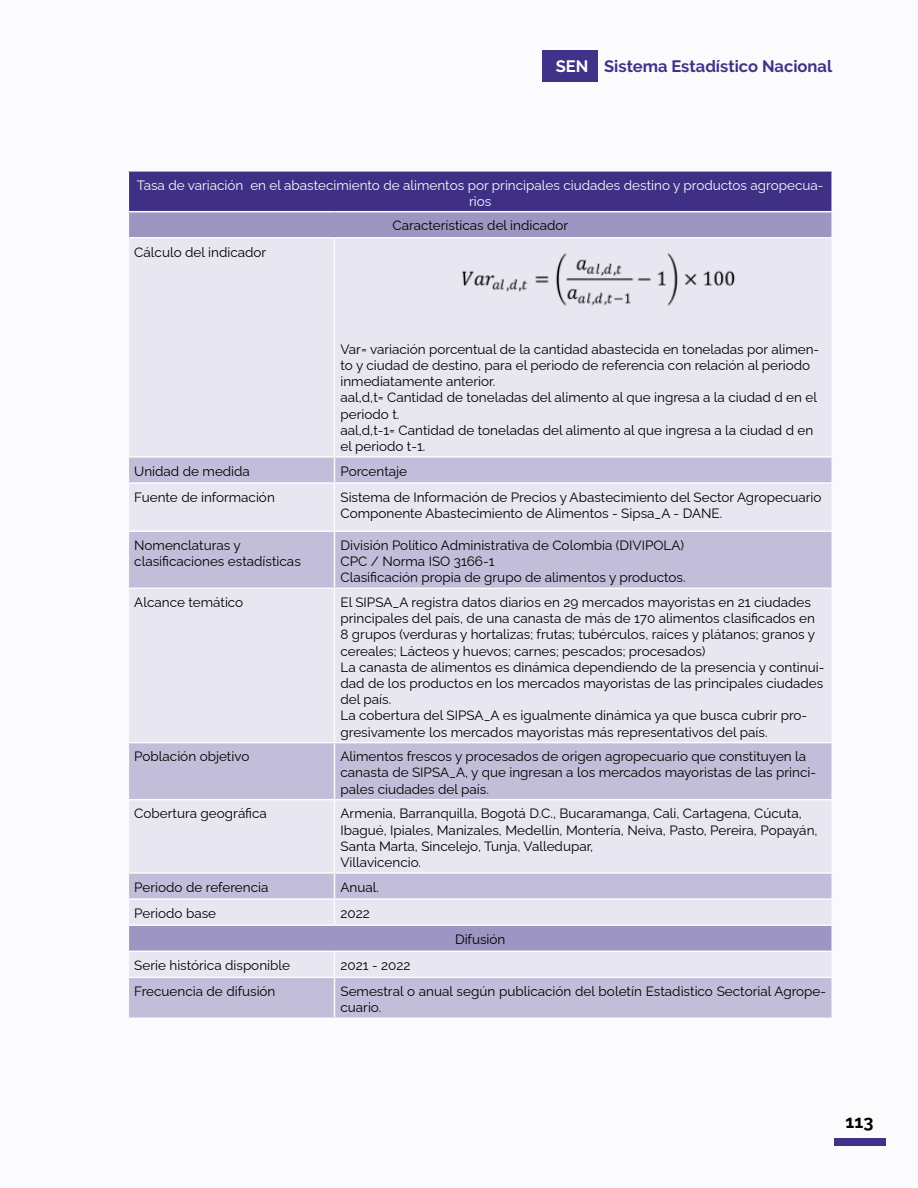
<style>
.page{position:relative;width:918px;height:1188px;background:#fff}
.page>*{position:absolute;margin:0;border:0;box-sizing:border-box;transform-origin:0 0}
.t1{font:700 18px "Raleway";color:#000}
.t2{font:700 16.5px "Raleway";color:#413188}
.t3{font:13.5px/16.2px "Raleway";color:#000}
.t4{font:13.5px/16.2px "Raleway";color:#fff;text-align:center}
.s1{color:#fff}
</style>
<div class="page">
<div style="left:0;top:0;width:918px;height:1186px;background:#fbfbfd"></div>
<div style="left:834px;top:1138px;width:51px;height:7px;background:#413188"></div>
<div style="left:543px;top:50px;width:55px;height:32px;background:#413188"></div>
<div style="left:128px;top:171px;width:704px;height:41px;background:#413188"></div>
<div style="left:129px;top:212px;width:702px;height:25px;background:#9d95c2"></div>
<div style="left:129px;top:239px;width:702px;height:217px;background:#e8e6f1"></div>
<svg style="left:129px;top:458px;width:702px;height:560px;background:#d6d3e6"></svg>
<hr style="left:128px;top:170px;width:206px;height:2px;background:#fff">
<hr style="left:128px;top:172px;width:1px;height:39px;background:#fff">
<hr style="left:334px;top:170px;width:499px;height:2px;background:#fff">
<hr style="left:831px;top:172px;width:2px;height:39px;background:#fff">
<hr style="left:128px;top:211px;width:206px;height:1px;background:#fff">
<hr style="left:334px;top:211px;width:499px;height:1px;background:#fff">
<hr style="left:831px;top:212px;width:2px;height:25px;background:#fff">
<hr style="left:128px;top:237px;width:206px;height:2px;background:#fff">
<hr style="left:128px;top:239px;width:1px;height:217px;background:#fff">
<hr style="left:334px;top:237px;width:499px;height:2px;background:#fff">
<hr style="left:334px;top:239px;width:1px;height:217px;background:#fff">
<hr style="left:831px;top:239px;width:2px;height:217px;background:#fff">
<hr style="left:128px;top:456px;width:206px;height:2px;background:#fff">
<hr style="left:334px;top:456px;width:499px;height:2px;background:#fff">
<svg style="left:334px;top:458px;width:1px;height:24px"></svg>
<hr style="left:831px;top:458px;width:2px;height:24px;background:#fff">
<hr style="left:128px;top:482px;width:206px;height:2px;background:#fff">
<hr style="left:128px;top:484px;width:1px;height:46px;background:#fff">
<hr style="left:334px;top:482px;width:499px;height:2px;background:#fff">
<hr style="left:334px;top:484px;width:1px;height:46px;background:#fff">
<hr style="left:831px;top:484px;width:2px;height:46px;background:#fff">
<hr style="left:128px;top:530px;width:206px;height:2px;background:#fff">
<hr style="left:128px;top:532px;width:1px;height:56px;background:#fff">
<hr style="left:334px;top:530px;width:499px;height:2px;background:#fff">
<hr style="left:334px;top:532px;width:1px;height:56px;background:#fff">
<hr style="left:831px;top:532px;width:2px;height:56px;background:#fff">
<hr style="left:128px;top:588px;width:206px;height:1px;background:#fff">
<hr style="left:128px;top:589px;width:1px;height:153px;background:#fff">
<hr style="left:334px;top:588px;width:499px;height:1px;background:#fff">
<hr style="left:334px;top:589px;width:1px;height:153px;background:#fff">
<hr style="left:831px;top:589px;width:2px;height:153px;background:#fff">
<hr style="left:128px;top:742px;width:206px;height:1px;background:#fff">
<hr style="left:128px;top:743px;width:1px;height:56px;background:#fff">
<hr style="left:334px;top:742px;width:499px;height:1px;background:#fff">
<hr style="left:334px;top:743px;width:1px;height:56px;background:#fff">
<hr style="left:831px;top:743px;width:2px;height:56px;background:#fff">
<hr style="left:128px;top:799px;width:206px;height:1px;background:#fff">
<hr style="left:128px;top:800px;width:1px;height:72px;background:#fff">
<hr style="left:334px;top:799px;width:499px;height:1px;background:#fff">
<hr style="left:334px;top:800px;width:1px;height:72px;background:#fff">
<hr style="left:831px;top:800px;width:2px;height:72px;background:#fff">
<hr style="left:128px;top:872px;width:206px;height:2px;background:#fff">
<hr style="left:334px;top:872px;width:499px;height:2px;background:#fff">
<hr style="left:831px;top:874px;width:2px;height:24px;background:#fff">
<hr style="left:128px;top:898px;width:206px;height:2px;background:#fff">
<hr style="left:334px;top:898px;width:499px;height:2px;background:#fff">
<svg style="left:334px;top:874px;width:1px;height:50px"></svg>
<hr style="left:831px;top:900px;width:2px;height:24px;background:#fff">
<hr style="left:128px;top:924px;width:206px;height:2px;background:#fff">
<hr style="left:334px;top:924px;width:499px;height:2px;background:#fff">
<hr style="left:831px;top:926px;width:2px;height:25px;background:#fff">
<hr style="left:128px;top:951px;width:206px;height:1px;background:#fff">
<hr style="left:334px;top:951px;width:499px;height:1px;background:#fff">
<svg style="left:334px;top:952px;width:1px;height:25px"></svg>
<hr style="left:831px;top:952px;width:2px;height:25px;background:#fff">
<hr style="left:128px;top:977px;width:206px;height:1px;background:#fff">
<hr style="left:128px;top:978px;width:1px;height:40px;background:#fff">
<hr style="left:334px;top:977px;width:499px;height:1px;background:#fff">
<hr style="left:334px;top:978px;width:1px;height:40px;background:#fff">
<hr style="left:831px;top:978px;width:2px;height:40px;background:#fff">
<hr style="left:128px;top:1018px;width:206px;height:1px;background:#fff">
<hr style="left:334px;top:1018px;width:499px;height:1px;background:#fff">
<img style="left:426px;top:251px;width:319px;height:71px">
<p class="t2" style="left:556px;top:56px;width:278px"><span class="s1">SEN</span> Sistema Estadístico Nacional</p>
<p class="t4" style="left:137px;top:175px;width:688px">Tasa de variación en el abastecimiento de alimentos por principales ciudades destino y productos agropecua&shy;rios</p>
<p class="t3" style="left:392px;top:216px;width:177px">Características del indicador</p>
<p class="t3" style="left:134px;top:242px;width:133px">Cálculo del indicador</p>
<p class="t3" style="left:340px;top:339px;width:480px">Var= variación porcentual de la cantidad abastecida en toneladas por alimen&shy;to y ciudad de destino, para el periodo de referencia con relación al periodo inmediatamente anterior.<br>aal,d,t= Cantidad de toneladas del alimento al que ingresa a la ciudad d en el periodo t.<br>aal,d,t-1= Cantidad de toneladas del alimento al que ingresa a la ciudad d en el periodo t-1.</p>
<p class="t3" style="left:134px;top:461px;width:117px">Unidad de medida</p>
<p class="t3" style="left:340px;top:461px;width:68px">Porcentaje</p>
<p class="t3" style="left:134px;top:487px;width:142px">Fuente de información</p>
<p class="t3" style="left:340px;top:487px;width:483px">Sistema de Información de Precios y Abastecimiento del Sector Agropecuario<br>Componente Abastecimiento de Alimentos - Sipsa_A - DANE.</p>
<p class="t3" style="left:134px;top:536px;width:168px">Nomenclaturas y clasificaciones estadísticas</p>
<p class="t3" style="left:340px;top:536px;width:347px">División Político Administrativa de Colombia (DIVIPOLA)<br>CPC / Norma ISO 3166-1<br>Clasificación propia de grupo de alimentos y productos.</p>
<p class="t3" style="left:134px;top:593px;width:111px">Alcance temático</p>
<p class="t3" style="left:340px;top:593px;width:485px">El SIPSA_A registra datos diarios en 29 mercados mayoristas en 21 ciudades principales del país, de una canasta de más de 170 alimentos clasificados en 8 grupos (verduras y hortalizas; frutas; tubérculos, raíces y plátanos; granos y cereales; Lácteos y huevos; carnes; pescados; procesados)<br>La canasta de alimentos es dinámica dependiendo de la presencia y continui&shy;dad de los productos en los mercados mayoristas de las principales ciudades del país.<br>La cobertura del SIPSA_A es igualmente dinámica ya que busca cubrir pro&shy;gresivamente los mercados mayoristas más representativos del país.</p>
<p class="t3" style="left:134px;top:747px;width:117px">Población objetivo</p>
<p class="t3" style="left:340px;top:747px;width:477px">Alimentos frescos y procesados de origen agropecuario que constituyen la canasta de SIPSA_A, y que ingresan a los mercados mayoristas de las princi&shy;pales ciudades del país.</p>
<p class="t3" style="left:134px;top:804px;width:134px">Cobertura geográfica</p>
<p class="t3" style="left:340px;top:804px;width:479px">Armenia, Barranquilla, Bogotá D.C., Bucaramanga, Cali, Cartagena, Cúcuta, Ibagué, Ipiales, Manizales, Medellín, Montería, Neiva, Pasto, Pereira, Popayán, Santa Marta, Sincelejo, Tunja, Valledupar,<br>Villavicencio.</p>
<p class="t3" style="left:134px;top:877px;width:136px">Periodo de referencia</p>
<p class="t3" style="left:340px;top:877px;width:40px">Anual.</p>
<p class="t3" style="left:134px;top:903px;width:83px">Periodo base</p>
<p class="t3" style="left:340px;top:903px;width:31px">2022</p>
<p class="t3" style="left:455px;top:930px;width:52px">Difusión</p>
<p class="t3" style="left:134px;top:956px;width:157px">Serie histórica disponible</p>
<p class="t3" style="left:340px;top:956px;width:72px">2021 - 2022</p>
<p class="t3" style="left:134px;top:982px;width:143px">Frecuencia de difusión</p>
<p class="t3" style="left:340px;top:982px;width:487px">Semestral o anual según publicación del boletín Estadistico Sectorial Agrope&shy;cuario.</p>
<h1 class="t1" style="left:846px;top:1111px;width:29px">113</h1>
</div>
